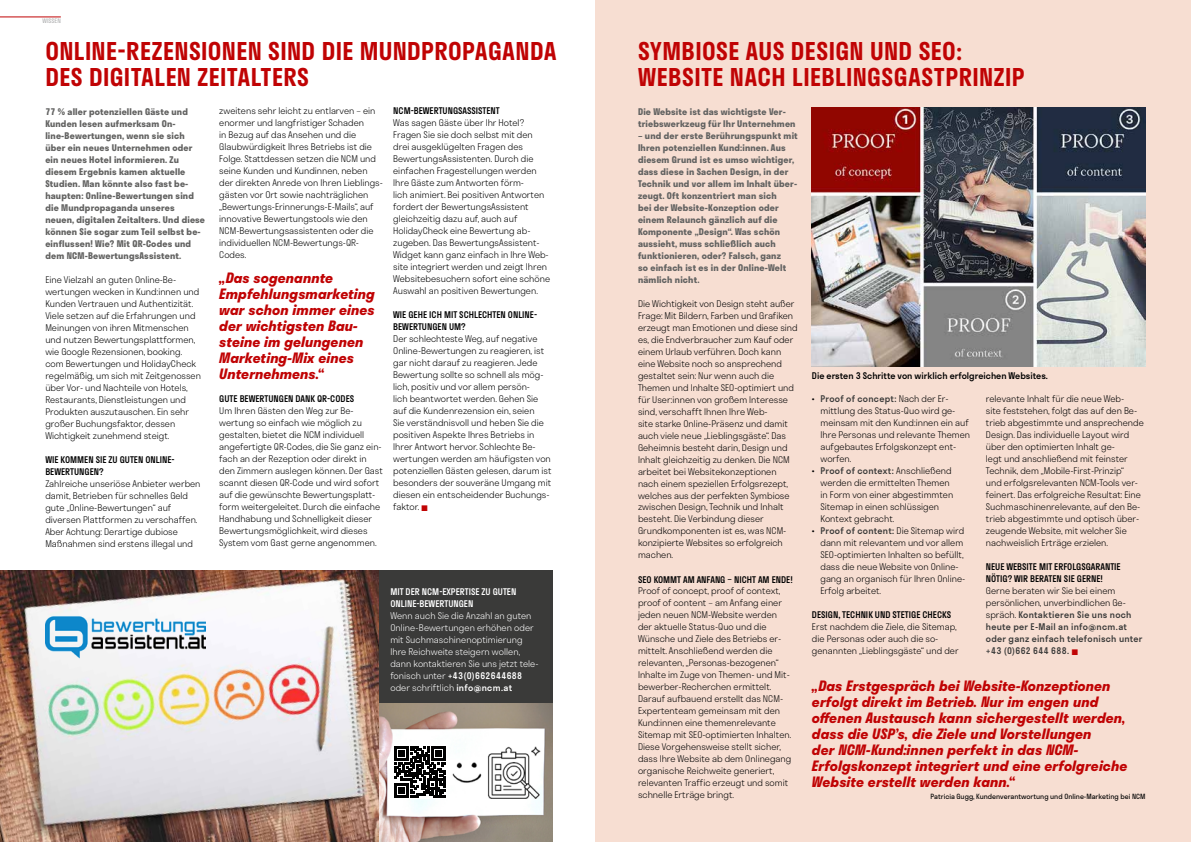
<style>
.page{position:relative;width:1191px;height:842px;background:#fff}
.page>*{position:absolute;margin:0;border:0;box-sizing:border-box;transform-origin:0 0}
.t1{font:600 24px/26px "Stratos";letter-spacing:.02em;color:#c00304}
.t2{font:italic 700 14px/16px "Stratos";letter-spacing:.01em;color:#c00304}
.t3{font:300 9px/12px "Stratos";color:#000}
.t4{font:700 9px/12px "Stratos";letter-spacing:.02em;color:#626261}
.t5{font:500 9px/12px "Stratos";color:#000}
.t6{font:300 9px/12px "Stratos";letter-spacing:.005em;color:#fff}
.t7{font:500 9px/12px "Stratos";letter-spacing:.03em;color:#3a3a39}
.t8{font:500 9px/12px "Stratos";color:#fff}
.t9{font:7px "Stratos";color:#000}
.t10{font:6px "Stratos";letter-spacing:.01em;color:#b1b2b3}
.s1{color:#c00304}
.s2{font-weight:500}
.s3{font-weight:300;color:#000}
.s4{font-weight:500;color:#3a3a39}
</style>
<div class="page">
<hr style="left:0;top:17px;width:61px;height:1px;background:#c00304">
<img style="left:0;top:571px;width:379px;height:271px">
<img style="left:379px;top:703px;width:174px;height:139px">
<div style="left:379px;top:571px;width:174px;height:132px;background:#3a3a39"></div>
<img style="left:45px;top:613px;width:160px;height:48px">
<svg style="left:393px;top:745px;width:54px;height:54px"></svg>
<svg style="left:394px;top:746px;width:51px;height:51px"></svg>
<div style="left:595px;top:0;width:596px;height:842px;background:#f7ded2"></div>
<img style="left:812px;top:107px;width:333px;height:260px">
<p class="t10" style="left:43px;top:16px;width:20px">WISSEN</p>
<h1 class="t1" style="left:45px;top:38px;width:512px">ONLINE-REZENSIONEN SIND DIE MUNDPROPAGANDA<br>DES DIGITALEN ZEITALTERS</h1>
<p class="t4" style="left:45px;top:105px;width:161px">77 % aller potenziellen Gäste und<br>Kunden lesen aufmerksam On&shy;line-Bewertungen, wenn sie sich über ein neues Unternehmen oder ein neues Hotel informieren. Zu diesem Ergebnis kamen aktuelle<br>Studien. Man könnte also fast be&shy;haupten: Online-Bewertungen sind die Mundpropaganda unseres neuen, digitalen Zeitalters. Und diese können Sie sogar zum Teil selbst be&shy;einflussen! Wie? Mit QR-Codes und dem NCM-BewertungsAssistent.</p>
<p class="t3" style="left:45px;top:273px;width:157px">Eine Vielzahl an guten Online-Be&shy;wertungen wecken in Kund:innen und Kunden Vertrauen und Authentizität.<br>Viele setzen auf die Erfahrungen und Meinungen von ihren Mitmenschen und nutzen Bewertungsplattformen, wie Google Rezensionen, booking. com Bewertungen und HolidayCheck regelmäßig, um sich mit Zeitgenossen über Vor- und Nachteile von Hotels, Restaurants, Dienstleistungen und Produkten auszutauschen. Ein sehr großer Buchungsfaktor, dessen Wichtigkeit zunehmend steigt.</p>
<p class="t5" style="left:45px;top:453px;width:131px">WIE KOMMEN SIE ZU GUTEN ONLINE-<br>BEWERTUNGEN?</p>
<p class="t3" style="left:45px;top:477px;width:157px">Zahlreiche unseriöse Anbieter werben damit, Betrieben für schnelles Geld gute „Online-Bewertungen“ auf diversen Plattformen zu verschaffen.<br>Aber Achtung: Derartige dubiose Maßnahmen sind erstens illegal und</p>
<p class="t5" style="left:393px;top:105px;width:108px">NCM-BEWERTUNGSASSISTENT</p>
<p class="t3" style="left:393px;top:117px;width:158px">Was sagen Gäste über Ihr Hotel?<br>Fragen Sie sie doch selbst mit den drei ausgeklügelten Fragen des BewertungsAssistenten. Durch die einfachen Fragestellungen werden Ihre Gäste zum Antworten förm-<br>lich animiert. Bei positiven Antworten fordert der BewertungsAssistent gleichzeitig dazu auf, auch auf HolidayCheck eine Bewertung ab&shy;zugeben. Das BewertungsAssistent-Widget kann ganz einfach in Ihre Web&shy;site integriert werden und zeigt Ihren Websitebesuchern sofort eine schöne Auswahl an positiven Bewertungen.</p>
<p class="t5" style="left:393px;top:309px;width:145px">WIE GEHE ICH MIT SCHLECHTEN ONLINE-<br>BEWERTUNGEN UM?</p>
<p class="t3" style="left:393px;top:333px;width:160px">Der schlechteste Weg, auf negative Online-Bewertungen zu reagieren, ist gar nicht darauf zu reagieren. Jede Bewertung sollte so schnell als mög&shy;lich, positiv und vor allem persön-<br>lich beantwortet werden. Gehen Sie auf die Kundenrezension ein, seien<br>Sie verständnisvoll und heben Sie die positiven Aspekte Ihres Betriebs in Ihrer Antwort hervor. Schlechte Be&shy;wertungen werden am häufigsten von potenziellen Gästen gelesen, darum ist besonders der souveräne Umgang mit diesen ein entscheidender Buchungs&shy;faktor. <span class="s1">■</span></p>
<p class="t3" style="left:219px;top:105px;width:165px">zweitens sehr leicht zu entlarven – ein enormer und langfristiger Schaden<br>in Bezug auf das Ansehen und die Glaubwürdigkeit Ihres Betriebs ist die Folge. Stattdessen setzen die NCM und seine Kunden und Kundinnen, neben der direkten Anrede von Ihren Lieblings&shy;gästen vor Ort sowie nachträglichen „Bewertungs-Erinnerungs-E-Mails“, auf innovative Bewertungstools wie den NCM-Bewertungsassistenten oder die individuellen NCM-Bewertungs-QR-Codes.</p>
<h2 class="t2" style="left:219px;top:269px;width:157px">„Das sogenannte<br>Empfehlungsmarketing war schon immer eines der wichtigsten Bau&shy;steine im gelungenen<br>Marketing-Mix eines<br>Unternehmens.“</h2>
<p class="t5" style="left:219px;top:393px;width:136px">GUTE BEWERTUNGEN DANK QR-CODES</p>
<p class="t3" style="left:219px;top:405px;width:165px">Um Ihren Gästen den Weg zur Be&shy;wertung so einfach wie möglich zu gestalten, bietet die NCM individuell angefertigte QR-Codes, die Sie ganz ein&shy;fach an der Rezeption oder direkt in den Zimmern auslegen können. Der Gast scannt diesen QR-Code und wird sofort auf die gewünschte Bewertungsplatt&shy;form weitergeleitet. Durch die einfache Handhabung und Schnelligkeit dieser Bewertungsmöglichkeit, wird dieses System vom Gast gerne angenommen.</p>
<p class="t8" style="left:390px;top:585px;width:127px">MIT DER NCM-EXPERTISE ZU GUTEN<br>ONLINE-BEWERTUNGEN</p>
<p class="t6" style="left:390px;top:609px;width:150px">Wenn auch Sie die Anzahl an guten Online-Bewertungen erhöhen oder mit Suchmaschinenoptimierung Ihre Reichweite steigern wollen, dann kontaktieren Sie uns jetzt tele&shy;fonisch unter <span class="s2">+43(0)662644688 </span>oder schriftlich <span class="s2">info@ncm.at</span></p>
<h1 class="t1" style="left:638px;top:38px;width:388px">SYMBIOSE AUS DESIGN UND SEO:<br>WEBSITE NACH LIEBLINGSGASTPRINZIP</h1>
<p class="t4" style="left:638px;top:105px;width:159px">Die Website ist das wichtigste Ver&shy;triebswerkzeug für Ihr Unternehmen</p>
<p class="t4" style="left:638px;top:129px;width:161px">– und der erste Berührungspunkt mit<br>Ihren potenziellen Kund:innen. Aus diesem Grund ist es umso wichtiger, dass diese in Sachen Design, in der<br>Technik und vor allem im Inhalt über&shy;zeugt. Oft konzentriert man sich<br>bei der Website-Konzeption oder einem Relaunch gänzlich auf die<br>Komponente „Design“. Was schön aussieht, muss schließlich auch funktionieren, oder? Falsch, ganz<br>so einfach ist es in der Online-Welt nämlich nicht.</p>
<p class="t3" style="left:638px;top:297px;width:161px">Die Wichtigkeit von Design steht außer Frage: Mit Bildern, Farben und Grafiken erzeugt man Emotionen und diese sind es, die Endverbraucher zum Kauf oder einem Urlaub verführen. Doch kann eine Website noch so ansprechend gestaltet sein: Nur wenn auch die Themen und Inhalte SEO-optimiert und für User:innen von großem Interesse sind, verschafft Ihnen Ihre Web-<br>site starke Online-Präsenz und damit auch viele neue „Lieblingsgäste“. Das Geheimnis besteht darin, Design und Inhalt gleichzeitig zu denken. Die NCM arbeitet bei Websitekonzeptionen nach einem speziellen Erfolgsrezept, welches aus der perfekten Symbiose zwischen Design, Technik und Inhalt besteht. Die Verbindung dieser Grundkomponenten ist es, was NCM&shy;konzipierte Websites so erfolgreich machen.</p>
<p class="t5" style="left:638px;top:573px;width:156px">SEO KOMMT AM ANFANG – NICHT AM ENDE!</p>
<p class="t3" style="left:638px;top:585px;width:155px">Proof of concept, proof of context, proof of content – am Anfang einer jeden neuen NCM-Website werden der aktuelle Status-Quo und die Wünsche und Ziele des Betriebs er&shy;mittelt. Anschließend werden die relevanten, „Personas-bezogenen“ Inhalte im Zuge von Themen- und Mit&shy;bewerber-Recherchen ermittelt.<br>Darauf aufbauend erstellt das NCM-Expertenteam gemeinsam mit den Kund:innen eine themenrelevante Sitemap mit SEO-optimierten Inhalten.<br>Diese Vorgehensweise stellt sicher, dass Ihre Website ab dem Onlinegang organische Reichweite generiert, relevanten Traffic erzeugt und somit schnelle Erträge bringt.</p>
<p class="t5" style="left:812px;top:369px;width:237px">Die ersten 3 Schritte von wirklich erfolgreichen Websites.</p>
<p class="t3" style="left:986px;top:393px;width:159px">relevante Inhalt für die neue Web-<br>site feststehen, folgt das auf den Be&shy;trieb abgestimmte und ansprechende Design. Das individuelle Layout wird über den optimierten Inhalt ge-<br>legt und anschließend mit feinster Technik, dem „Mobile-First-Prinzip“<br>und erfolgsrelevanten NCM-Tools ver&shy;feinert. Das erfolgreiche Resultat: Eine Suchmaschinenrelevante, auf den Be&shy;trieb abgestimmte und optisch über&shy;zeugende Website, mit welcher Sie nachweislich Erträge erzielen.</p>
<p class="t5" style="left:986px;top:561px;width:136px">NEUE WEBSITE MIT ERFOLGSGARANTIE<br>NÖTIG? WIR BERATEN SIE GERNE!</p>
<p class="t7" style="left:986px;top:585px;width:158px"><span class="s3">Gerne beraten wir Sie bei einem persönlichen, unverbindlichen Ge&shy;spräch.</span> Kontaktieren Sie uns noch heute per E-Mail an info@ncm.at oder ganz einfach telefonisch unter +43 (0)662 644 688. <span class="s1">■</span></p>
<p class="t2" style="left:812px;top:677px;width:317px">„Das Erstgespräch bei Website-Konzeptionen erfolgt direkt im Betrieb. Nur im engen und offenen Austausch kann sichergestellt werden, dass die USP’s, die Ziele und Vorstellungen<br>der NCM-Kund:innen perfekt in das NCM-Erfolgskonzept integriert und eine erfolgreiche Website erstellt werden kann.“</p>
<p class="t9" style="left:930px;top:790px;width:216px">Patricia Gugg, Kundenverantwortung und Online-Marketing bei NCM</p>
<p class="t3" style="left:820px;top:393px;width:151px;text-indent:-9px">• <span class="s4">Proof of concept:</span> Nach der Er&shy;mittlung des Status-Quo wird ge&shy;meinsam mit den Kund:innen ein auf<br>Ihre Personas und relevante Themen aufgebautes Erfolgskonzept ent&shy;worfen.</p>
<p class="t3" style="left:820px;top:465px;width:134px;text-indent:-9px">• <span class="s4">Proof of context:</span> Anschließend werden die ermittelten Themen in Form von einer abgestimmten<br>Sitemap in einen schlüssigen<br>Kontext gebracht.</p>
<p class="t3" style="left:820px;top:525px;width:146px;text-indent:-9px">• <span class="s4">Proof of content:</span> Die Sitemap wird dann mit relevantem und vor allem<br>SEO-optimierten Inhalten so befüllt, dass die neue Website von Online&shy;gang an organisch für Ihren Online-<br>Erfolg arbeitet.</p>
<p class="t5" style="left:812px;top:609px;width:141px">DESIGN, TECHNIK UND STETIGE CHECKS</p>
<p class="t3" style="left:812px;top:621px;width:148px">Erst nachdem die Ziele, die Sitemap, die Personas oder auch die so&shy;genannten „Lieblingsgäste“ und der</p>
</div>
